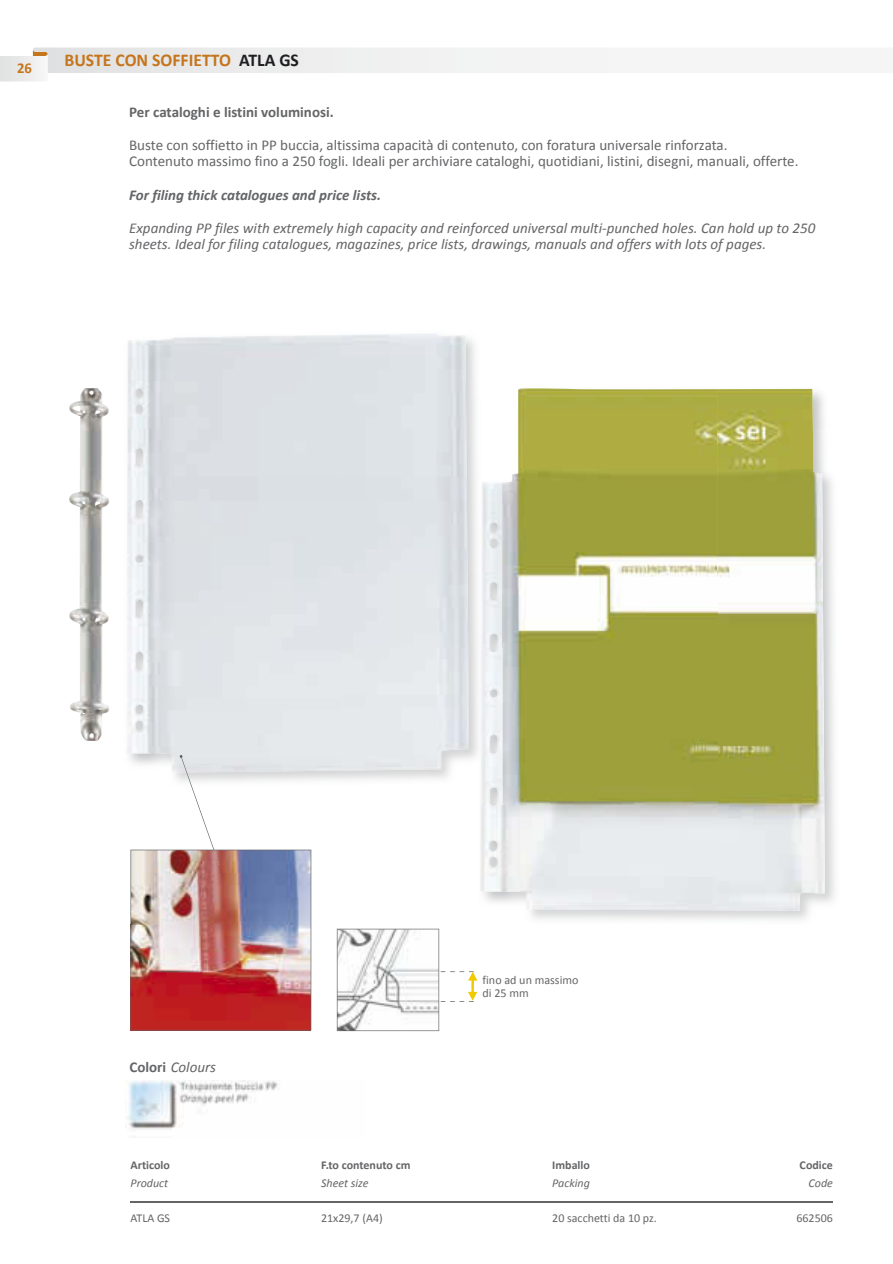
<style>
.page{position:relative;width:893px;height:1264px;background:#fff}
.page>*{position:absolute;margin:0;border:0;box-sizing:border-box;transform-origin:0 0}
.t1{font:700 18px "Calibri";color:#c5751c}
.t2{font:italic 15px/16.5px "Calibri";color:#646567}
.t3{font:15px/16.5px "Calibri";color:#646567}
.t4{font:italic 700 15px "Calibri";color:#646567}
.t5{font:700 15px "Calibri";color:#646567}
.t6{font:700 15px "Calibri";color:#c5751c}
.t7{font:12.15px/13.5px "Calibri";color:#646567}
.t8{font:12px "Calibri";color:#646567}
.t9{font:700 12px "Calibri";color:#646567}
.t10{font:italic 12px "Calibri";color:#646567}
.s1{color:#1f1e21}
.s2{font-weight:700;font-style:normal}
</style>
<div class="page">
<svg style="left:0;top:47px;width:608px;height:34px"></svg>
<img style="left:788px;top:472px;width:47px;height:448px">
<img style="left:311px;top:874px;width:1px;height:50px">
<img style="left:127px;top:335px;width:214px;height:437px">
<img style="left:341px;top:333px;width:161px;height:472px">
<img style="left:502px;top:388px;width:215px;height:417px">
<img style="left:717px;top:389px;width:107px;height:521px">
<img style="left:480px;top:805px;width:237px;height:105px">
<img style="left:130px;top:754px;width:181px;height:276px">
<hr style="left:130px;top:1200px;width:702px;height:2px;background:#646567">
<img style="left:125px;top:1080px;width:153px;height:50px">
<svg style="left:337px;top:928px;width:140px;height:102px"></svg>
<img style="left:69px;top:388px;width:40px;height:352px">
<p class="t6" style="left:17px;top:58px;width:16px">26</p>
<p class="t1" style="left:65px;top:49px;width:236px">BUSTE CON SOFFIETTO <span class="s1">ATLA GS</span></p>
<p class="t5" style="left:129px;top:103px;width:206px">Per cataloghi e listini voluminosi.</p>
<p class="t3" style="left:129px;top:136px;width:670px">Buste con soffietto in PP buccia, altissima capacità di contenuto, con foratura universale rinforzata.<br>Contenuto massimo fino a 250 fogli. Ideali per archiviare cataloghi, quotidiani, listini, disegni, manuali, offerte.</p>
<p class="t4" style="left:129px;top:185px;width:253px">For filing thick catalogues and price lists.</p>
<p class="t2" style="left:129px;top:218px;width:687px">Expanding PP files with extremely high capacity and reinforced universal multi-punched holes. Can hold up to 250 sheets. Ideal for filing catalogues, magazines, price lists, drawings, manuals and offers with lots of pages.</p>
<p class="t2" style="left:129px;top:1057px;width:88px"><span class="s2">Colori</span> Colours</p>
<p class="t7" style="left:482px;top:972px;width:97px">fino ad un massimo di 25 mm</p>
<p class="t9" style="left:130px;top:1157px;width:41px">Articolo</p>
<p class="t9" style="left:321px;top:1157px;width:91px">F.to contenuto cm</p>
<p class="t9" style="left:552px;top:1157px;width:39px">Imballo</p>
<p class="t9" style="left:799px;top:1157px;width:35px">Codice</p>
<p class="t10" style="left:130px;top:1175px;width:39px">Product</p>
<p class="t10" style="left:321px;top:1175px;width:49px">Sheet size</p>
<p class="t10" style="left:552px;top:1175px;width:39px">Packing</p>
<p class="t10" style="left:808px;top:1175px;width:26px">Code</p>
<p class="t8" style="left:130px;top:1209px;width:41px">ATLA GS</p>
<p class="t8" style="left:321px;top:1209px;width:63px">21x29,7 (A4)</p>
<p class="t8" style="left:552px;top:1209px;width:106px">20 sacchetti da 10 pz.</p>
<p class="t8" style="left:796px;top:1209px;width:38px">662506</p>
</div>
